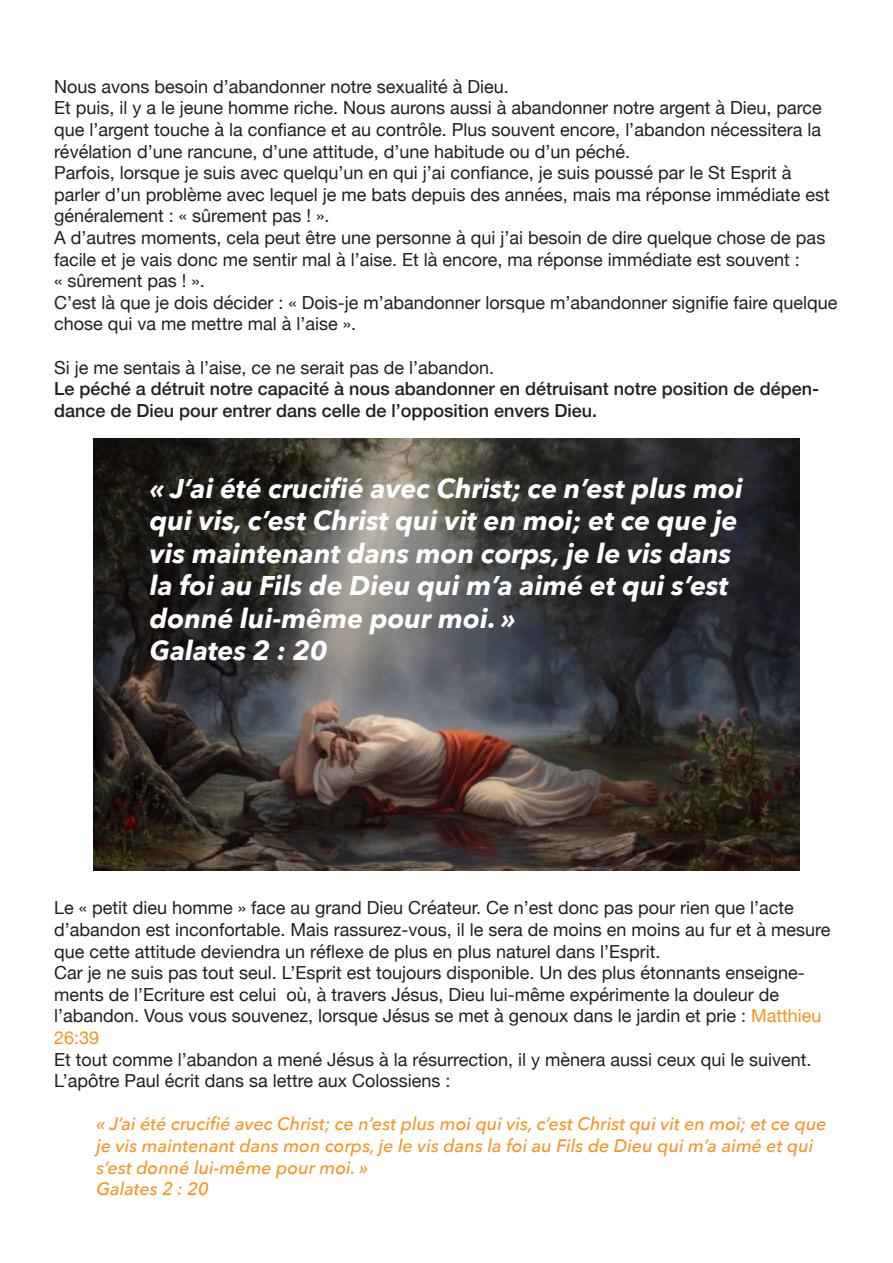
<style>
.page{position:relative;width:893px;height:1263px;background:#fff}
.page>*{position:absolute;margin:0;border:0;box-sizing:border-box;transform-origin:0 0}
.t1{font:italic 700 27px/32.4px "Avenir Next";color:#fff}
.t2{font:18px/21.6px "Helvetica Neue";color:#231f20}
.t3{font:italic 500 18px/21.6px "Avenir Next";color:#f7931d}
.t4{font:500 18px/21.6px "Helvetica Neue";color:#231f20}
.s1{color:#f7931d}
</style>
<div class="page">
<img style="left:93px;top:438px;width:707px;height:432px">
<p class="t2" style="left:54px;top:77px;width:456px">Nous avons besoin d’abandonner notre sexualité à Dieu.</p>
<p class="t2" style="left:54px;top:98px;width:769px;text-align:justify">Et puis, il y a le jeune homme riche. Nous aurons aussi à abandonner notre argent à Dieu, parce que l’argent touche à la confiance et au contrôle. Plus souvent encore, l’abandon nécessitera la révélation d’une rancune, d’une attitude, d’une habitude ou d’un péché.</p>
<p class="t2" style="left:54px;top:163px;width:777px">Parfois, lorsque je suis avec quelqu’un en qui j’ai confiance, je suis poussé par le St Esprit à parler d’un problème avec lequel je me bats depuis des années, mais ma réponse immédiate est généralement : « sûrement pas ! ».</p>
<p class="t2" style="left:54px;top:228px;width:773px">A d’autres moments, cela peut être une personne à qui j’ai besoin de dire quelque chose de pas facile et je vais donc me sentir mal à l’aise. Et là encore, ma réponse immédiate est souvent :<br>« sûrement pas ! ».</p>
<p class="t2" style="left:54px;top:293px;width:785px">C’est là que je dois décider : « Dois-je m’abandonner lorsque m’abandonner signifie faire quelque chose qui va me mettre mal à l’aise ».</p>
<p class="t2" style="left:54px;top:357px;width:442px">Si je me sentais à l’aise, ce ne serait pas de l’abandon.</p>
<p class="t4" style="left:54px;top:376px;width:766px">Le péché a détruit notre capacité à nous abandonner en détruisant notre position de dépen&shy;dance de Dieu pour entrer dans celle de l’opposition envers Dieu.</p>
<p class="t1" style="left:150px;top:472px;width:595px">« J’ai été crucifié avec Christ; ce n’est plus moi qui vis, c’est Christ qui vit en moi; et ce que je vis maintenant dans mon corps, je le vis dans la foi au Fils de Dieu qui m’a aimé et qui s’est donné lui-même pour moi. »</p>
<p class="t1" style="left:150px;top:634px;width:179px">Galates 2 : 20</p>
<p class="t2" style="left:54px;top:898px;width:778px">Le « petit dieu homme » face au grand Dieu Créateur. Ce n’est donc pas pour rien que l’acte d’abandon est inconfortable. Mais rassurez-vous, il le sera de moins en moins au fur et à mesure que cette attitude deviendra un réflexe de plus en plus naturel dans l’Esprit.</p>
<p class="t2" style="left:54px;top:963px;width:769px">Car je ne suis pas tout seul. L’Esprit est toujours disponible. Un des plus étonnants enseigne&shy;ments de l’Ecriture est celui où, à travers Jésus, Dieu lui-même expérimente la douleur de l’abandon. Vous vous souvenez, lorsque Jésus se met à genoux dans le jardin et prie : <span class="s1">Matthieu 26:39</span></p>
<p class="t2" style="left:54px;top:1049px;width:759px">Et tout comme l’abandon a mené Jésus à la résurrection, il y mènera aussi ceux qui le suivent.</p>
<p class="t2" style="left:54px;top:1071px;width:398px">L’apôtre Paul écrit dans sa lettre aux Colossiens :</p>
<p class="t3" style="left:97px;top:1113px;width:732px">« J’ai été crucifié avec Christ; ce n’est plus moi qui vis, c’est Christ qui vit en moi; et ce que je vis maintenant dans mon corps, je le vis dans la foi au Fils de Dieu qui m’a aimé et qui s’est donné lui-même pour moi. »</p>
<p class="t3" style="left:97px;top:1177px;width:114px">Galates 2 : 20</p>
</div>
